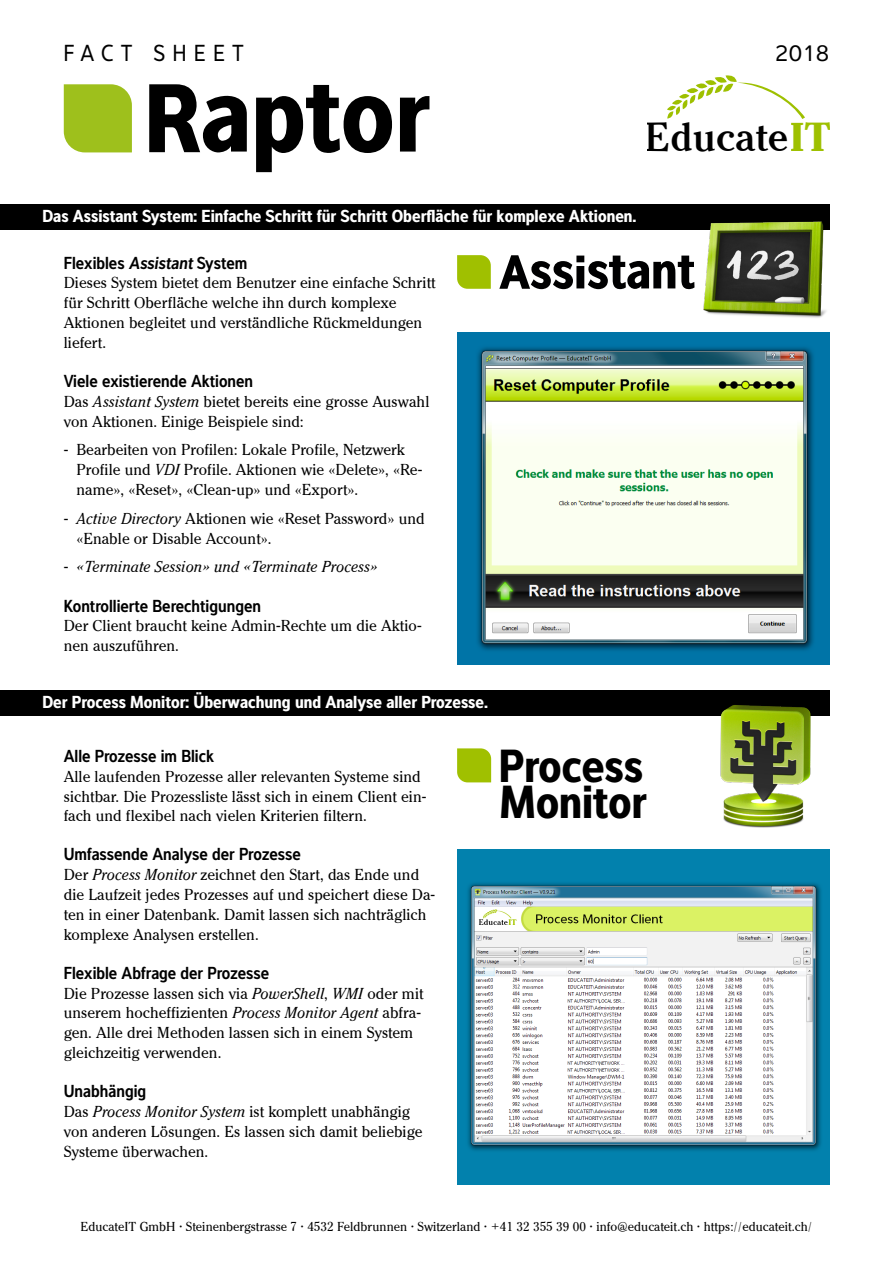
<style>
.page{position:relative;width:893px;height:1263px;background:#fff}
.page>*{position:absolute;margin:0;border:0;box-sizing:border-box;transform-origin:0 0}
.Text{font:48px "Interval Pro Bold Cond";color:#000}
.t1{font:500 42.15px "Criterion";color:#000}
.t2{font:24px "Interval Pro Cond";letter-spacing:.32em;color:#000}
.t3{font:24px "Interval Pro";color:#000}
.Feature_Title{font:18px "Interval Pro Semi Bold Cond";color:#000}
.Section_Title{font:18px "Interval Pro Bold Cond";color:#fff}
.Text-2{font:16.5px/19.8px "Criterion";color:#000}
.t4{font:italic 16.5px "Criterion";color:#000}
.t5{font:13.5px "Criterion";color:#000}
.s1{font-weight:800;color:#9ec000}
.s2{font-style:italic}
.s3{font-style:normal}
</style>
<div class="page">
<svg style="left:149px;top:84px;width:98px;height:68px"></svg>
<svg style="left:256px;top:85px;width:136px;height:87px"></svg>
<svg style="left:400px;top:96px;width:29px;height:56px"></svg>
<div style="left:64px;top:84px;width:68px;height:68px;background:#9ec01c"></div>
<svg style="left:667px;top:75px;width:138px;height:44px"></svg>
<div style="left:0;top:204px;width:829px;height:26px;background:#000"></div>
<div style="left:0;top:690px;width:829px;height:25px;background:#000"></div>
<img style="left:702px;top:705px;width:127px;height:123px">
<img style="left:702px;top:221px;width:127px;height:112px">
<svg style="left:499px;top:255px;width:195px;height:34px"></svg>
<svg style="left:457px;top:255px;width:34px;height:34px"></svg>
<img style="left:457px;top:333px;width:372px;height:331px">
<img style="left:457px;top:849px;width:372px;height:336px">
<svg style="left:457px;top:748px;width:34px;height:34px"></svg>
<h3 class="t2" style="left:64px;top:35px;width:181px">FACT SHEET</h3>
<h3 class="t3" style="left:775px;top:35px;width:55px">2018</h3>
<h2 class="t1" style="left:645px;top:112px;width:188px">Educate<span class="s1">IT</span></h2>
<p class="Section_Title" style="left:43px;top:201px;width:595px">Das Assistant System: Einfache Schritt für Schritt Oberfläche für komplexe Aktionen.</p>
<p class="Feature_Title" style="left:64px;top:248px;width:185px">Flexibles <span class="s2">Assistant</span> System</p>
<p class="Text-2" style="left:64px;top:273px;width:374px">Dieses System bietet dem Benutzer eine einfache Schritt für Schritt Oberfläche welche ihn durch komplexe Aktionen begleitet und verständliche Rückmeldungen liefert.</p>
<p class="Feature_Title" style="left:64px;top:366px;width:191px">Viele existierende Aktionen</p>
<p class="Text-2" style="left:64px;top:391px;width:367px">Das <span class="s2">Assistant System</span> bietet bereits eine grosse Auswahl von Aktionen. Einige Beispiele sind:</p>
<p class="Text-2" style="left:77px;top:440px;width:347px;text-indent:-13px">- Bearbeiten von Profilen: Lokale Profile, Netzwerk<br>Profile und <span class="s2">VDI</span> Profile. Aktionen wie «Delete», «Re&shy;name», «Reset», «Clean-up» und «Export».</p>
<p class="Text-2" style="left:77px;top:508px;width:350px;text-indent:-13px">- <span class="s2">Active Directory</span> Aktionen wie «Reset Password» und «Enable or Disable Account».</p>
<p class="t4" style="left:64px;top:557px;width:315px"><span class="s3">-</span> «Terminate Session» und «Terminate Process»</p>
<p class="Feature_Title" style="left:64px;top:591px;width:199px">Kontrollierte Berechtigungen</p>
<p class="Text-2" style="left:64px;top:616px;width:360px">Der Client braucht keine Admin-Rechte um die Aktio&shy;nen auszuführen.</p>
<p class="Section_Title" style="left:43px;top:687px;width:447px">Der Process Monitor: Überwachung und Analyse aller Prozesse.</p>
<p class="Feature_Title" style="left:64px;top:741px;width:152px">Alle Prozesse im Blick</p>
<p class="Text-2" style="left:64px;top:766px;width:364px">Alle laufenden Prozesse aller relevanten Systeme sind sichtbar. Die Prozessliste lässt sich in einem Client ein&shy;fach und flexibel nach vielen Kriterien filtern.</p>
<p class="Feature_Title" style="left:64px;top:840px;width:238px">Umfassende Analyse der Prozesse</p>
<p class="Text-2" style="left:64px;top:865px;width:373px">Der <span class="s2">Process Monitor</span> zeichnet den Start, das Ende und die Laufzeit jedes Prozesses auf und speichert diese Da&shy;ten in einer Datenbank. Damit lassen sich nachträglich komplexe Analysen erstellen.</p>
<p class="Feature_Title" style="left:64px;top:958px;width:207px">Flexible Abfrage der Prozesse</p>
<p class="Text-2" style="left:64px;top:983px;width:361px">Die Prozesse lassen sich via <span class="s2">PowerShell</span>, <span class="s2">WMI</span> oder mit unserem hocheffizienten <span class="s2">Process Monitor Agent</span> abfra&shy;gen. Alle drei Methoden lassen sich in einem System gleichzeitig verwenden.</p>
<p class="Feature_Title" style="left:64px;top:1076px;width:84px">Unabhängig</p>
<p class="Text-2" style="left:64px;top:1101px;width:360px">Das <span class="s2">Process Monitor System</span> ist komplett unabhängig von anderen Lösungen. Es lassen sich damit beliebige<br>Systeme überwachen.</p>
<p class="Text" style="left:499px;top:727px;width:146px">Process</p>
<p class="Text" style="left:500px;top:763px;width:149px">Monitor</p>
<p class="t5" style="left:81px;top:1218px;width:733px">EducateIT GmbH • Steinenbergstrasse 7 • 4532 Feldbrunnen • Switzerland • +41 32 355 39 00 • info@educateit.ch • https://educateit.ch/</p>
</div>
